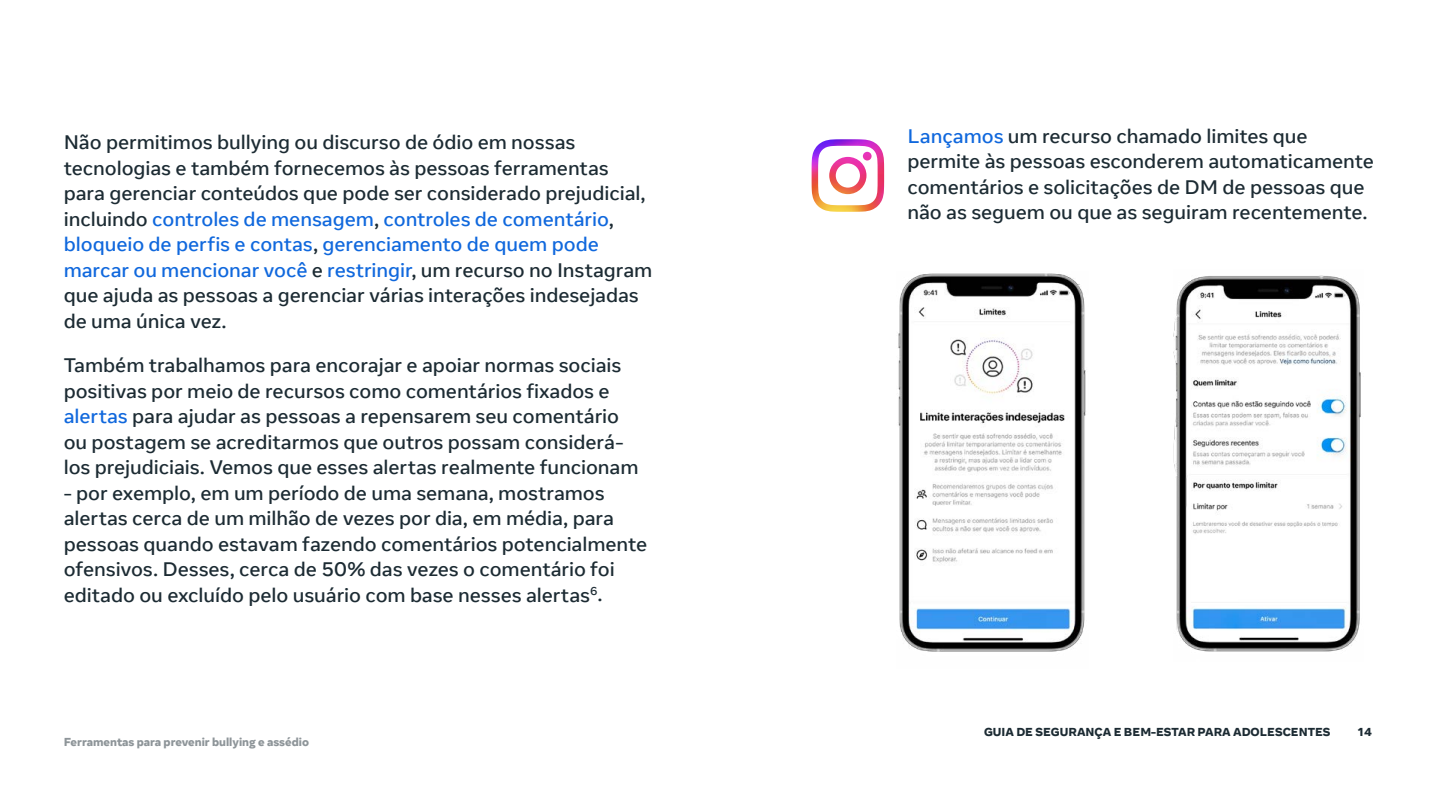
<style>
.page{position:relative;width:1440px;height:810px;background:#fff}
.page>*{position:absolute;margin:0;border:0;box-sizing:border-box;transform-origin:0 0}
.t1{font:500 19.5px/25.5px "Optimistic Text";letter-spacing:-.005em;color:#1c2b33}
.t2{font:800 11.55px "Optimistic Display";color:#1c2b33}
.t3{font:800 11.55px "Optimistic Display";color:#8e9599}
.s1{color:#1068dd}
</style>
<div class="page">
<img style="left:812px;top:139px;width:72px;height:73px">
<img style="left:898px;top:273px;width:188px;height:379px">
<img style="left:1173px;top:275px;width:188px;height:377px">
<p class="t1" style="left:64px;top:130px;width:590px">Não permitimos bullying ou discurso de ódio em nossas tecnologias e também fornecemos às pessoas ferramentas para gerenciar conteúdos que pode ser considerado prejudicial, incluindo <span class="s1">controles de mensagem</span>, <span class="s1">controles de comentário</span>, <span class="s1">bloqueio de perfis e contas</span>, <span class="s1">gerenciamento de quem pode marcar ou mencionar você</span> e <span class="s1">restringir</span>, um recurso no Instagram que ajuda as pessoas a gerenciar várias interações indesejadas de uma única vez.</p>
<p class="t1" style="left:64px;top:353px;width:576px">Também trabalhamos para encorajar e apoiar normas sociais positivas por meio de recursos como comentários fixados e <span class="s1">alertas</span> para ajudar as pessoas a repensarem seu comentário ou postagem se acreditarmos que outros possam considerá&shy;los prejudiciais. Vemos que esses alertas realmente funcionam</p>
<p class="t1" style="left:64px;top:480px;width:585px">- por exemplo, em um período de uma semana, mostramos alertas cerca de um milhão de vezes por dia, em média, para pessoas quando estavam fazendo comentários potencialmente ofensivos. Desses, cerca de 50% das vezes o comentário foi editado ou excluído pelo usuário com base nesses alertas<sup>6</sup>.</p>
<p class="t3" style="left:64px;top:735px;width:247px">Ferramentas para prevenir bullying e assédio</p>
<p class="t1" style="left:908px;top:124px;width:468px"><span class="s1">Lançamos</span> um recurso chamado limites que permite às pessoas esconderem automaticamente comentários e solicitações de DM de pessoas que não as seguem ou que as seguiram recentemente.</p>
<p class="t2" style="left:984px;top:725px;width:348px">GUIA DE SEGURANÇA E BEM-ESTAR PARA ADOLESCENTES</p>
<p class="t2" style="left:1358px;top:725px;width:16px">14</p>
</div>
